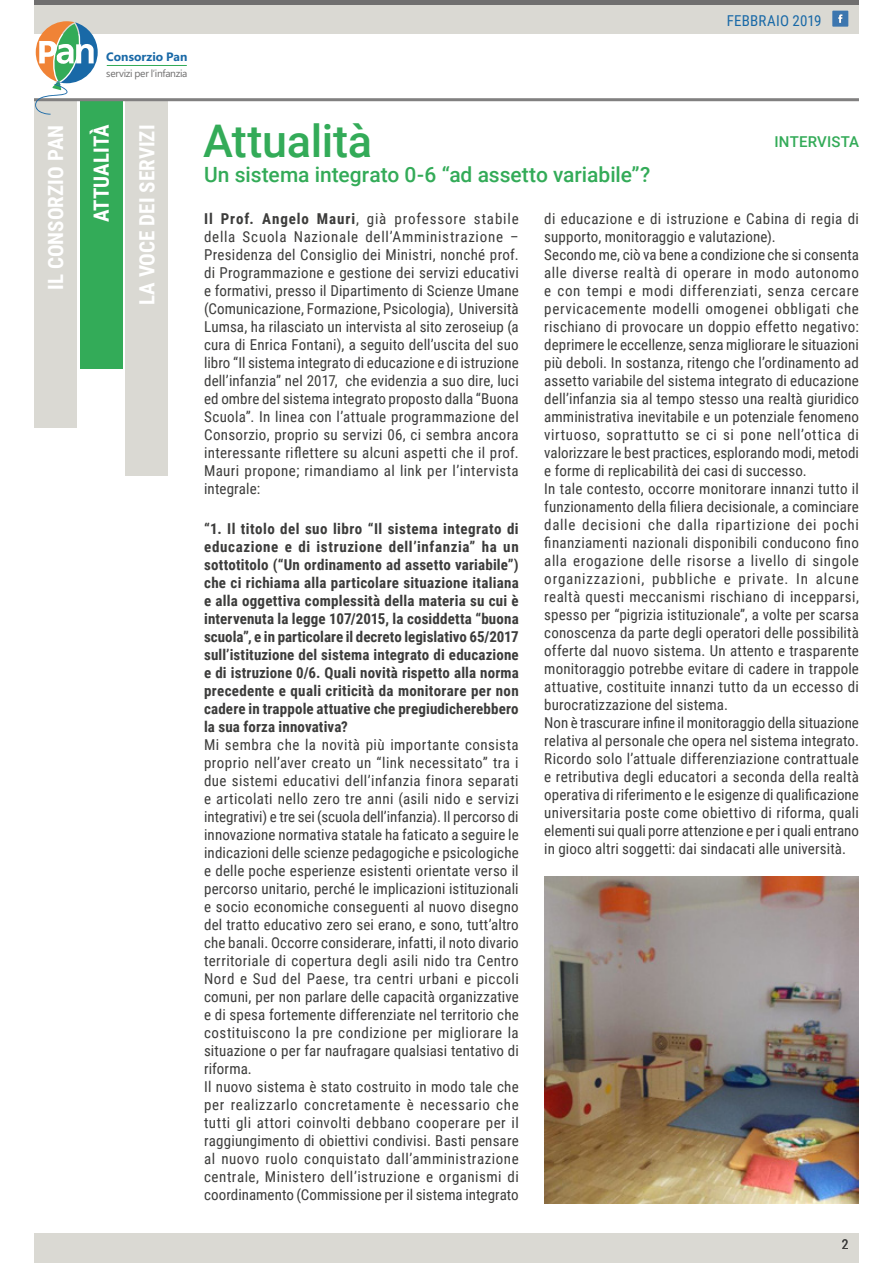
<style>
.page{position:relative;width:893px;height:1263px;background:#fff}
.page>*{position:absolute;margin:0;border:0;box-sizing:border-box;transform-origin:0 0}
.t1{font:500 45px "Roboto";letter-spacing:-.01em;color:#33ab58}
.t2{font:500 21px "Roboto";color:#33ab58}
.t3{font:700 21px/45.8px "Roboto Condensed";color:#fff;text-align:right}
.t4{font:15px/18px "Roboto Condensed";letter-spacing:.015em;color:#3c3c3b}
.t5{font:700 15px/18px "Roboto Condensed";letter-spacing:.01em;color:#3c3c3b;text-align:justify}
.t6{font:15px "Roboto Condensed";letter-spacing:.01em;color:#1969a7}
.t7{font:500 15px "Roboto";letter-spacing:.01em;color:#33ab58}
.t8{font:13.5px "Roboto Condensed";color:#3c3c3b}
.t9{font:700 12.15px "Segoe WP";color:#1969a7}
.t10{font:10.2px "Segoe WP";letter-spacing:-.03em;color:#706f6f}
.s1{font-weight:700}
</style>
<div class="page">
<div style="left:34px;top:0;width:825px;height:34px;background:#dad9d3"></div>
<hr style="left:34px;top:0;width:825px;height:4px;background:#706f6f">
<div style="left:832px;top:11px;width:16px;height:16px;background:#3c76af"></div>
<svg style="left:838px;top:14px;width:5px;height:9px"></svg>
<div style="left:34px;top:1233px;width:825px;height:30px;background:#dad9d3"></div>
<div style="left:34px;top:101px;width:43px;height:327px;background:#dad9d3"></div>
<div style="left:80px;top:101px;width:42px;height:268px;background:#33ab58"></div>
<div style="left:125px;top:101px;width:43px;height:374px;background:#dad9d3"></div>
<hr style="left:34px;top:98px;width:825px;height:3px;background:#818080">
<hr style="left:107px;top:65px;width:80px;height:1px;background:#33ab58">
<svg style="left:35px;top:21px;width:63px;height:94px"></svg>
<img style="left:544px;top:876px;width:315px;height:327px">
<p class="t9" style="left:106px;top:48px;width:83px">Consorzio Pan</p>
<p class="t10" style="left:106px;top:66px;width:83px">servizi per l’infanzia</p>
<p class="t6" style="left:727px;top:10px;width:96px">FEBBRAIO 2019</p>
<h2 class="t3" style="left:32px;top:305px;width:182px;rotate:-90deg">IL CONSORZIO PAN<br>ATTUALITÀ<br>LA VOCE DEI SERVIZI</h2>
<h1 class="t1" style="left:203px;top:110px;width:171px">Attualità</h1>
<h2 class="t2" style="left:204px;top:159px;width:448px">Un sistema integrato 0-6 “ad assetto variabile”?</h2>
<p class="t7" style="left:775px;top:131px;width:86px">INTERVISTA</p>
<p class="t4" style="left:204px;top:209px;width:316px;text-align:justify"><span class="s1">Il Prof. Angelo Mauri</span>, già professore stabile della Scuola Nazionale dell’Amministrazione – Presidenza del Consiglio dei Ministri, nonché prof. di Programmazione e gestione dei servizi educativi e formativi, presso il Dipartimento di Scienze Umane (Comunicazione, Formazione, Psicologia), Università Lumsa, ha rilasciato un intervista al sito zeroseiup (a cura di Enrica Fontani), a seguito dell’uscita del suo libro “Il sistema integrato di educazione e di istruzione dell’infanzia” nel 2017, che evidenzia a suo dire, luci ed ombre del sistema integrato proposto dalla “Buona Scuola”. In linea con l’attuale programmazione del Consorzio, proprio su servizi 06, ci sembra ancora interessante riflettere su alcuni aspetti che il prof.<br>Mauri propone; rimandiamo al link per l’intervista integrale:</p>
<p class="t5" style="left:204px;top:519px;width:316px">“1. Il titolo del suo libro “Il sistema integrato di educazione e di istruzione dell’infanzia” ha un sottotitolo (“Un ordinamento ad assetto variabile”) che ci richiama alla particolare situazione italiana e alla oggettiva complessità della materia su cui è intervenuta la legge 107/2015, la cosiddetta “buona scuola”, e in particolare il decreto legislativo 65/2017 sull’istituzione del sistema integrato di educazione e di istruzione 0/6. Quali novità rispetto alla norma precedente e quali criticità da monitorare per non cadere in trappole attuative che pregiudicherebbero la sua forza innovativa?</p>
<p class="t4" style="left:204px;top:735px;width:316px">Mi sembra che la novità più importante consista proprio nell’aver creato un “link necessitato” tra i due sistemi educativi dell’infanzia finora separati e articolati nello zero tre anni (asili nido e servizi integrativi) e tre sei (scuola dell’infanzia). Il percorso di innovazione normativa statale ha faticato a seguire le indicazioni delle scienze pedagogiche e psicologiche e delle poche esperienze esistenti orientate verso il percorso unitario, perché le implicazioni istituzionali e socio economiche conseguenti al nuovo disegno del tratto educativo zero sei erano, e sono, tutt’altro che banali. Occorre considerare, infatti, il noto divario territoriale di copertura degli asili nido tra Centro Nord e Sud del Paese, tra centri urbani e piccoli comuni, per non parlare delle capacità organizzative e di spesa fortemente differenziate nel territorio che costituiscono la pre condizione per migliorare la situazione o per far naufragare qualsiasi tentativo di riforma.<br>Il nuovo sistema è stato costruito in modo tale che per realizzarlo concretamente è necessario che tutti gli attori coinvolti debbano cooperare per il raggiungimento di obiettivi condivisi. Basti pensare al nuovo ruolo conquistato dall’amministrazione centrale, Ministero dell’istruzione e organismi di coordinamento (Commissione per il sistema integrato</p>
<p class="t4" style="left:544px;top:209px;width:316px">di educazione e di istruzione e Cabina di regia di supporto, monitoraggio e valutazione).<br>Secondo me, ciò va bene a condizione che si consenta alle diverse realtà di operare in modo autonomo e con tempi e modi differenziati, senza cercare pervicacemente modelli omogenei obbligati che rischiano di provocare un doppio effetto negativo: deprimere le eccellenze, senza migliorare le situazioni più deboli. In sostanza, ritengo che l’ordinamento ad assetto variabile del sistema integrato di educazione dell’infanzia sia al tempo stesso una realtà giuridico amministrativa inevitabile e un potenziale fenomeno virtuoso, soprattutto se ci si pone nell’ottica di valorizzare le best practices, esplorando modi, metodi e forme di replicabilità dei casi di successo.<br>In tale contesto, occorre monitorare innanzi tutto il funzionamento della filiera decisionale, a cominciare dalle decisioni che dalla ripartizione dei pochi finanziamenti nazionali disponibili conducono fino alla erogazione delle risorse a livello di singole organizzazioni, pubbliche e private. In alcune realtà questi meccanismi rischiano di incepparsi, spesso per “pigrizia istituzionale”, a volte per scarsa conoscenza da parte degli operatori delle possibilità offerte dal nuovo sistema. Un attento e trasparente monitoraggio potrebbe evitare di cadere in trappole attuative, costituite innanzi tutto da un eccesso di burocratizzazione del sistema.<br>Non è trascurare infine il monitoraggio della situazione relativa al personale che opera nel sistema integrato.<br>Ricordo solo l’attuale differenziazione contrattuale e retributiva degli educatori a seconda della realtà operativa di riferimento e le esigenze di qualificazione universitaria poste come obiettivo di riforma, quali elementi sui quali porre attenzione e per i quali entrano in gioco altri soggetti: dai sindacati alle università.</p>
<p class="t8" style="left:842px;top:1234px;width:8px">2</p>
</div>
